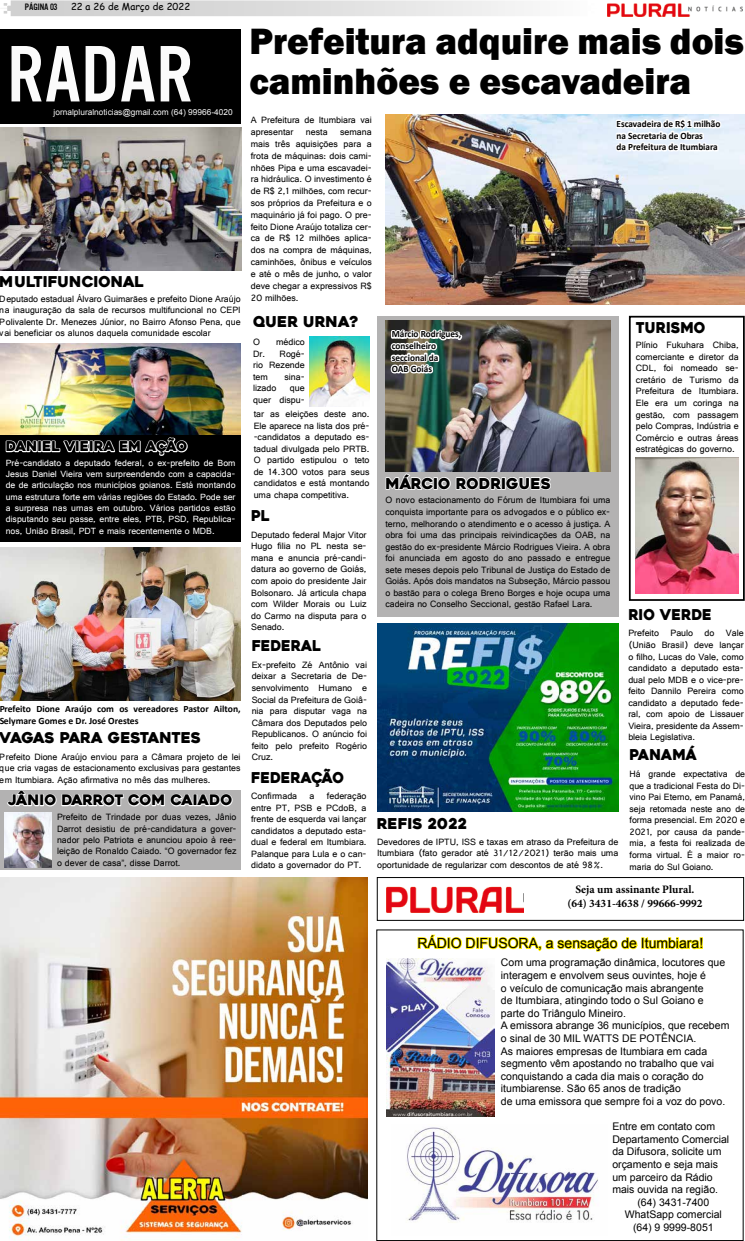
<style>
.page{position:relative;width:745px;height:1241px;background:#fff}
.page>*{position:absolute;margin:0;border:0;box-sizing:border-box;transform-origin:0 0}
.t1{font:83.12px "U.S.101";color:#fbfbfb}
.t2{font:800 37.62px/40.2px "Franklin Gothic";color:#000}
.t3{font:14.88px "Heavitas";color:#000}
.t4{font:14.88px "Heavitas";color:#000;scale:.95 1}
.t5{font:14.88px "Heavitas";letter-spacing:-.03em;color:#000}
.t6{font:14.44px "Heavitas";color:#000}
.t7{font:14px "Arial";color:#000}
.t8{font:13.56px "Heavitas";color:#000}
.t9{font:700 11.38px/13.7px "Minion Pro";color:#000;text-align:center}
.t10{font:10.5px/12.6px "Arial";color:#000}
.t11{font:9.62px/11.5px "Gautami";color:#000;text-align:justify}
.t12{font:700 9.62px/11.5px "Calibri";color:#000;scale:.96 1}
.t13{font:700 9.62px/11.5px "Calibri";color:#000}
.t14{font:9.62px "Comic Sans MS";color:#000}
.t15{font:9.62px "U.S.101";color:#000}
.t16{font:9.45px/11.4px "Gautami";color:#fff;text-align:justify}
.t17{font:8.31px "Arial";color:#f8f8f8}
</style>
<div class="page">
<img style="left:0;top:343px;width:241px;height:94px">
<div style="left:376px;top:316px;width:242px;height:300px;background:#b3b2b2"></div>
<div style="left:0;top:435px;width:240px;height:107px;background:#000"></div>
<svg style="left:3px;top:0;width:521px;height:16px;background:#dedede"></svg>
<img style="left:607px;top:3px;width:135px;height:14px">
<svg style="left:417px;top:934px;width:286px;height:18px"></svg>
<img style="left:406px;top:1127px;width:192px;height:96px">
<img style="left:386px;top:958px;width:108px;height:158px">
<div style="left:0;top:29px;width:240px;height:94px;background:#000"></div>
<img style="left:0;top:877px;width:367px;height:363px">
<img style="left:386px;top:886px;width:137px;height:26px">
<div style="left:376px;top:877px;width:367px;height:43px;border:1px solid #000"></div>
<svg style="left:4px;top:433px;width:185px;height:23px"></svg>
<div style="left:628px;top:316px;width:116px;height:284px;border:2px solid #000"></div>
<svg style="left:0;top:690px;width:241px;height:11px"></svg>
<svg style="left:385px;top:471px;width:167px;height:19px"></svg>
<svg style="left:0;top:268px;width:146px;height:3px"></svg>
<img style="left:1px;top:127px;width:240px;height:143px">
<img style="left:309px;top:336px;width:60px;height:70px">
<img style="left:635px;top:457px;width:103px;height:136px">
<img style="left:385px;top:114px;width:358px;height:190px">
<img style="left:385px;top:320px;width:224px;height:151px">
<svg style="left:613px;top:114px;width:110px;height:70px"></svg>
<svg style="left:388px;top:320px;width:76px;height:56px;background:#898f87"></svg>
<img style="left:0;top:547px;width:240px;height:153px">
<div style="left:0;top:790px;width:241px;height:80px;background:#b3b2b2"></div>
<svg style="left:7px;top:790px;width:226px;height:23px"></svg>
<img style="left:4px;top:812px;width:47px;height:55px">
<img style="left:377px;top:623px;width:241px;height:188px">
<svg style="left:628px;top:600px;width:84px;height:1px"></svg>
<p class="t15" style="left:25px;top:2px;width:34px">PÁGINA 03</p>
<p class="t14" style="left:71px;top:0;width:121px">22 a 26 de Março de 2022</p>
<h2 class="t2" style="left:249px;top:21px;width:496px">Prefeitura adquire mais dois caminhões e escavadeira</h2>
<p class="t11" style="left:251px;top:114px;width:122px;line-height:11.8px">A Prefeitura de Itumbiara vai apresentar</p>
<h1 class="t1" style="left:7px;top:30px;width:187px">RADAR</h1>
<p class="t17" style="left:54px;top:107px;width:180px">jornalpluralnoticias@gmail.com (64) 99966-4020</p>
<p class="t12" style="left:616px;top:118px;width:110px">Escavadeira de R$ 1 milhão na Secretaria de Obras<br>da Prefeitura de Itumbiara</p>
<p class="t11" style="left:306px;top:126px;width:23px">nesta</p>
<p class="t11" style="left:251px;top:126px;width:122px;line-height:11.8px;text-indent:89px">semana mais três aquisições para a frota de máquinas: dois cami&shy;nhões Pipa e uma escavadei&shy;ra hidráulica. O investimento é de R$ 2,1 milhões, com recur&shy;sos próprios da Prefeitura e o maquinário já foi pago. O pre&shy;feito Dione Araújo totaliza cer&shy;ca de R$ 12 milhões aplica&shy;dos na compra de máquinas, caminhões, ônibus e veículos e até o mês de junho, o valor deve chegar a expressivos R$ 20 milhões.</p>
<h3 class="t3" style="left:0;top:273px;width:145px">MULTIFUNCIONAL</h3>
<p class="t11" style="left:0;top:292px;width:242px">Deputado estadual Álvaro Guimarães e prefeito Dione Araújo na inauguração da sala de recursos multifuncional no CEPI Polivalente Dr. Menezes Júnior, no Bairro Afonso Pena, que vai beneficiar os alunos daquela comunidade escolar</p>
<h3 class="t3" style="left:253px;top:312px;width:107px">QUER URNA?</h3>
<p class="t11" style="left:253px;top:336px;width:8px">O</p>
<h3 class="t4" style="left:635px;top:318px;width:75px">TURISMO</h3>
<p class="t11" style="left:635px;top:339px;width:104px">Plínio Fukuhara Chiba, comerciante e diretor da CDL, foi nomeado se&shy;cretário de Turismo da Prefeitura de Itumbiara.<br>Ele era um coringa na gestão, com passagem pelo Compras, Indústria e Comércio e outras áreas estratégicas do governo.</p>
<p class="t12" style="left:391px;top:328px;width:74px">Márcio Rodrigues, conselheiro seccional da<br>OAB Goiás</p>
<p class="t11" style="left:253px;top:336px;width:53px;text-indent:23px">médico Dr. Rogé&shy;rio Rezende tem</p>
<p class="t11" style="left:284px;top:370px;width:22px">sina-</p>
<p class="t11" style="left:253px;top:382px;width:25px">lizado</p>
<p class="t11" style="left:253px;top:382px;width:53px;text-align:right">que<br>quer dispu-</p>
<p class="t11" style="left:253px;top:408px;width:117px">tar as eleições deste ano.<br>Ele aparece na lista dos pré--candidatos a deputado es&shy;tadual divulgada pelo PRTB.<br>O partido estipulou o teto de 14.300 votos para seus candidatos e está montando uma chapa competitiva.</p>
<h3 class="t8" style="left:6px;top:438px;width:183px">DANIEL VIEIRA EM AÇÃO</h3>
<p class="t16" style="left:6px;top:456px;width:231px">Pré-candidato a deputado federal, o ex-prefeito de Bom Jesus Daniel Vieira vem surpreendendo com a capacida&shy;de de articulação nos municípios goianos. Está montando uma estrutura forte em várias regiões do Estado. Pode ser a surpresa nas urnas em outubro. Vários partidos estão disputando seu passe, entre eles, PTB, PSD, Republica&shy;nos, União Brasil, PDT e mais recentemente o MDB.</p>
<h3 class="t3" style="left:385px;top:474px;width:167px">MÁRCIO RODRIGUES</h3>
<p class="t11" style="left:385px;top:494px;width:226px">O novo estacionamento do Fórum de Itumbiara foi uma conquista importante para os advogados e o público ex&shy;terno, melhorando o atendimento e o acesso à justiça. A obra foi uma das principais reivindicações da OAB, na gestão do ex-presidente Márcio Rodrigues Vieira. A obra foi anunciada em agosto do ano passado e entregue sete meses depois pelo Tribunal de Justiça do Estado de Goiás. Após dois mandatos na Subseção, Márcio passou o bastão para o colega Breno Borges e hoje ocupa uma cadeira no Conselho Seccional, gestão Rafael Lara.</p>
<h3 class="t4" style="left:251px;top:506px;width:21px">PL</h3>
<p class="t11" style="left:251px;top:528px;width:117px">Deputado federal Major Vitor Hugo filia no PL nesta se&shy;mana e anuncia pré-candi&shy;datura ao governo de Goiás, com apoio do presidente Jair Bolsonaro. Já articula chapa com Wilder Morais ou Luiz do Carmo na disputa para o Senado.</p>
<h3 class="t4" style="left:251px;top:636px;width:74px">FEDERAL</h3>
<p class="t11" style="left:251px;top:658px;width:117px">Ex-prefeito Zé Antônio vai deixar a Secretaria de De&shy;senvolvimento Humano e Social da Prefeitura de Goiâ&shy;nia para disputar vaga na Câmara dos Deputados pelo Republicanos. O anúncio foi feito pelo prefeito Rogério Cruz.</p>
<h3 class="t4" style="left:251px;top:767px;width:99px">FEDERAÇÃO</h3>
<p class="t11" style="left:251px;top:789px;width:48px">Confirmada</p>
<p class="t11" style="left:309px;top:789px;width:6px">a</p>
<h3 class="t4" style="left:628px;top:605px;width:89px">RIO VERDE</h3>
<p class="t11" style="left:628px;top:627px;width:117px">Prefeito Paulo do Vale (União Brasil) deve lançar o filho, Lucas do Vale, como candidato a deputado esta&shy;dual pelo MDB e o vice-pre&shy;feito Dannilo Pereira como candidato a deputado fede&shy;ral, com apoio de Lissauer Vieira, presidente da Assem&shy;bleia Legislativa.</p>
<h3 class="t4" style="left:629px;top:745px;width:72px">PANAMÁ</h3>
<p class="t11" style="left:629px;top:767px;width:117px">Há grande expectativa de que a tradicional Festa do Di&shy;vino Pai Eterno, em Panamá, seja retomada neste ano de forma presencial. Em 2020 e 2021, por causa da pande&shy;mia, a festa foi realizada de forma virtual. É a maior ro&shy;maria do Sul Goiano.</p>
<p class="t13" style="left:-1px;top:703px;width:243px">Prefeito Dione Araújo com os vereadores Pastor Ailton,<br>Selymare Gomes e Dr. José Orestes</p>
<h3 class="t5" style="left:0;top:728px;width:203px">VAGAS PARA GESTANTES</h3>
<p class="t11" style="left:0;top:750px;width:242px">Prefeito Dione Araújo enviou para a Câmara projeto de lei que cria vagas de estacionamento exclusivas para gestantes em Itumbiara. Ação afirmativa no mês das mulheres.</p>
<h3 class="t6" style="left:8px;top:791px;width:226px">JÂNIO DARROT COM CAIADO</h3>
<p class="t11" style="left:57px;top:811px;width:181px">Prefeito de Trindade por duas vezes, Jânio Darrot desistiu de pré-candidatura a gover&shy;nador pelo Patriota e anunciou apoio à ree&shy;leição de Ronaldo Caiado. “O governador fez o dever de casa”, disse Darrot.</p>
<h3 class="t3" style="left:376px;top:814px;width:92px">REFIS 2022</h3>
<p class="t11" style="left:251px;top:789px;width:117px;text-indent:76px">federação entre PT, PSB e PCdoB, a frente de esquerda vai lançar candidatos a deputado esta&shy;dual e federal em Itumbiara.<br>Palanque para Lula e o can&shy;didato a governador do PT.</p>
<p class="t11" style="left:377px;top:835px;width:242px">Devedores de IPTU, ISS e taxas em atraso da Prefeitura de Itumbiara (fato gerador até 31/12/2021) terão mais uma oportunidade de regularizar com descontos de até 98%.</p>
<p class="t9" style="left:567px;top:882px;width:136px">Seja um assinante Plural. (64) 3431-4638 / 99666-9992</p>
<h3 class="t7" style="left:417px;top:933px;width:287px">RÁDIO DIFUSORA, a sensação de Itumbiara!</h3>
<p class="t10" style="left:500px;top:956px;width:230px">Com uma programação dinâmica, locutores que interagem e envolvem seus ouvintes, hoje é<br>o veículo de comunicação mais abrangente<br>de Itumbiara, atingindo todo o Sul Goiano e parte do Triângulo Mineiro.<br>A emissora abrange 36 municípios, que recebem o sinal de 30 MIL WATTS DE POTÊNCIA.<br>As maiores empresas de Itumbiara em cada segmento vêm apostando no trabalho que vai conquistando a cada dia mais o coração do itumbiarense. São 65 anos de tradição<br>de uma emissora que sempre foi a voz do povo.</p>
<p class="t10" style="left:612px;top:1119px;width:104px">Entre em contato com</p>
<p class="t10" style="left:612px;top:1132px;width:118px">Departamento Comercial</p>
<p class="t10" style="left:612px;top:1145px;width:111px">da Difusora, solicite um</p>
<p class="t10" style="left:612px;top:1157px;width:107px">orçamento e seja mais</p>
<p class="t10" style="left:612px;top:1170px;width:102px">um parceiro da Rádio</p>
<p class="t10" style="left:612px;top:1182px;width:107px">mais ouvida na região.</p>
<p class="t10" style="left:637px;top:1195px;width:73px">(64) 3431-7400</p>
<p class="t10" style="left:624px;top:1208px;width:98px">WhatSapp comercial</p>
<p class="t10" style="left:632px;top:1220px;width:82px">(64) 9 9999-8051</p>
</div>
